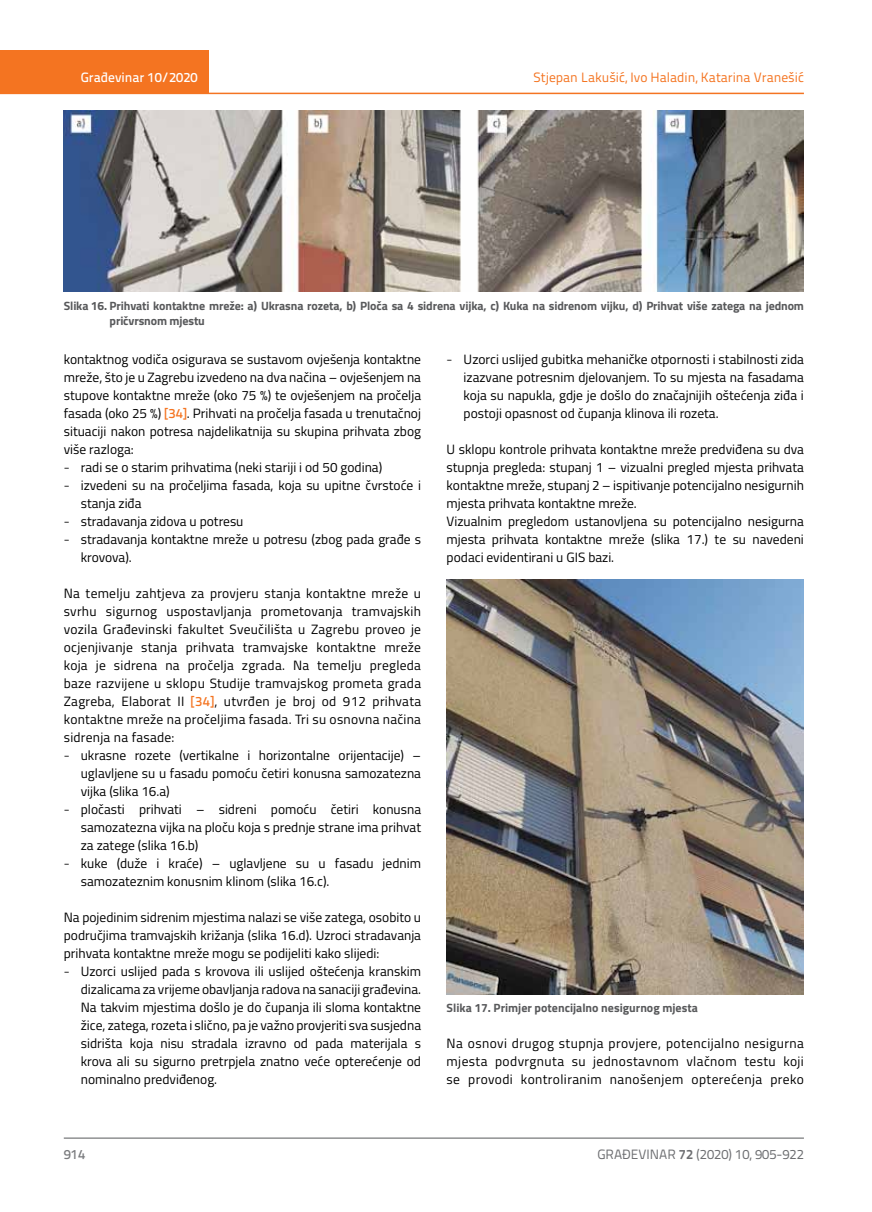
<style>
.page{position:relative;width:872px;height:1212px;background:#fff}
.page>*{position:absolute;margin:0;border:0;box-sizing:border-box;transform-origin:0 0}
.t1{font:13.5px/18px "Titillium";color:#000;text-align:justify}
.t2{font:13.5px "Titillium Text 22 L";color:#f47421}
.t3{font:13.5px "Titillium Text 22 L";color:#6d6e71}
.t4{font:500 13.5px "Titillium Text 22 L";color:#fff}
.t5{font:500 13.5px "Titillium Text 22 L";color:#797a7d}
.t6{font:700 12px/15px "Titillium";letter-spacing:-.01em;color:#58595b}
.s1{font-family:"Titillium Text 22 L";font-weight:500;color:#f47421}
.s2{font-family:"Titillium Text 22 L";font-weight:300}
.s3{font-weight:700}
</style>
<div class="page">
<div style="left:0;top:50px;width:208px;height:44px;background:#f47421"></div>
<hr style="left:0;top:93px;width:804px;height:1px;background:#f47421">
<hr style="left:64px;top:1138px;width:740px;height:1px;background:#58595b">
<img style="left:64px;top:110px;width:740px;height:182px">
<img style="left:446px;top:580px;width:358px;height:414px">
<p class="t4" style="left:81px;top:67px;width:118px">Građevinar 10/2020</p>
<p class="t2" style="left:533px;top:68px;width:272px">Stjepan Lakušić, Ivo Haladin, Katarina Vranešić</p>
<p class="t6" style="left:110px;top:297px;width:696px;text-indent:-46px">Slika 16. Prihvati kontaktne mreže: a) Ukrasna rozeta, b) Ploča sa 4 sidrena vijka, c) Kuka na sidrenom vijku, d) Prihvat više zatega na jednom pričvrsnom mjestu</p>
<p class="t1" style="left:64px;top:349px;width:359px">kontaktnog vodiča osigurava se sustavom ovješenja kontaktne mreže, što je u Zagrebu izvedeno na dva načina – ovješenjem na stupove kontaktne mreže (oko 75 %) te ovješenjem na pročelja fasada (oko 25 %) <span class="s1">[34]</span>. Prihvati na pročelja fasada u trenutačnoj situaciji nakon potresa najdelikatnija su skupina prihvata zbog više razloga:</p>
<p class="t1" style="left:64px;top:457px;width:320px"><span class="s2">-</span> radi se o starim prihvatima (neki stariji i od 50 godina)</p>
<p class="t1" style="left:81px;top:475px;width:342px;text-indent:-17px"><span class="s2">-</span> izvedeni su na pročeljima fasada, koja su upitne čvrstoće i stanja ziđa</p>
<p class="t1" style="left:64px;top:511px;width:181px"><span class="s2">-</span> stradavanja zidova u potresu</p>
<p class="t1" style="left:81px;top:529px;width:342px;text-indent:-17px"><span class="s2">-</span> stradavanja kontaktne mreže u potresu (zbog pada građe s krovova).</p>
<p class="t1" style="left:64px;top:583px;width:359px">Na temelju zahtjeva za provjeru stanja kontaktne mreže u svrhu sigurnog uspostavljanja prometovanja tramvajskih vozila Građevinski fakultet Sveučilišta u Zagrebu proveo je ocjenjivanje stanja prihvata tramvajske kontaktne mreže koja je sidrena na pročelja zgrada. Na temelju pregleda baze razvijene u sklopu Studije tramvajskog prometa grada Zagreba, Elaborat II <span class="s1">[34]</span>, utvrđen je broj od 912 prihvata kontaktne mreže na pročeljima fasada. Tri su osnovna načina sidrenja na fasade:</p>
<p class="t1" style="left:81px;top:746px;width:342px;text-indent:-17px"><span class="s2">-</span> ukrasne rozete (vertikalne i horizontalne orijentacije) – uglavljene su u fasadu pomoću četiri konusna samozatezna vijka (slika 16.a)</p>
<p class="t1" style="left:81px;top:800px;width:342px;text-indent:-17px"><span class="s2">-</span> pločasti prihvati – sidreni pomoću četiri konusna samozatezna vijka na ploču koja s prednje strane ima prihvat za zatege (slika 16.b)</p>
<p class="t1" style="left:81px;top:854px;width:342px;text-indent:-17px"><span class="s2">-</span> kuke (duže i kraće) – uglavljene su u fasadu jednim samozateznim konusnim klinom (slika 16.c).</p>
<p class="t1" style="left:64px;top:908px;width:359px">Na pojedinim sidrenim mjestima nalazi se više zatega, osobito u područjima tramvajskih križanja (slika 16.d). Uzroci stradavanja prihvata kontaktne mreže mogu se podijeliti kako slijedi:</p>
<p class="t1" style="left:81px;top:962px;width:342px;text-indent:-17px"><span class="s2">-</span> Uzorci uslijed pada s krovova ili uslijed oštećenja kranskim dizalicama za vrijeme obavljanja radova na sanaciji građevina.<br>Na takvim mjestima došlo je do čupanja ili sloma kontaktne žice, zatega, rozeta i slično, pa je važno provjeriti sva susjedna sidrišta koja nisu stradala izravno od pada materijala s krova ali su sigurno pretrpjela znatno veće opterećenje od nominalno predviđenog.</p>
<p class="t1" style="left:463px;top:349px;width:342px;text-indent:-17px"><span class="s2">-</span> Uzorci uslijed gubitka mehaničke otpornosti i stabilnosti zida izazvane potresnim djelovanjem. To su mjesta na fasadama koja su napukla, gdje je došlo do značajnijih oštećenja ziđa i postoji opasnost od čupanja klinova ili rozeta.</p>
<p class="t1" style="left:446px;top:439px;width:359px;text-align:left">U sklopu kontrole prihvata kontaktne mreže predviđena su dva stupnja pregleda: stupanj 1 – vizualni pregled mjesta prihvata kontaktne mreže, stupanj 2 – ispitivanje potencijalno nesigurnih mjesta prihvata kontaktne mreže.<br>Vizualnim pregledom ustanovljena su potencijalno nesigurna mjesta prihvata kontaktne mreže (slika 17.) te su navedeni podaci evidentirani u GIS bazi.</p>
<p class="t6" style="left:446px;top:1000px;width:253px">Slika 17. Primjer potencijalno nesigurnog mjesta</p>
<p class="t1" style="left:446px;top:1034px;width:359px">Na osnovi drugog stupnja provjere, potencijalno nesigurna mjesta podvrgnuta su jednostavnom vlačnom testu koji se provodi kontroliranim nanošenjem opterećenja preko</p>
<p class="t5" style="left:64px;top:1144px;width:23px">914</p>
<p class="t3" style="left:597px;top:1144px;width:208px">GRAĐEVINAR <span class="s3">72</span> (2020) 10, 905-922</p>
</div>
